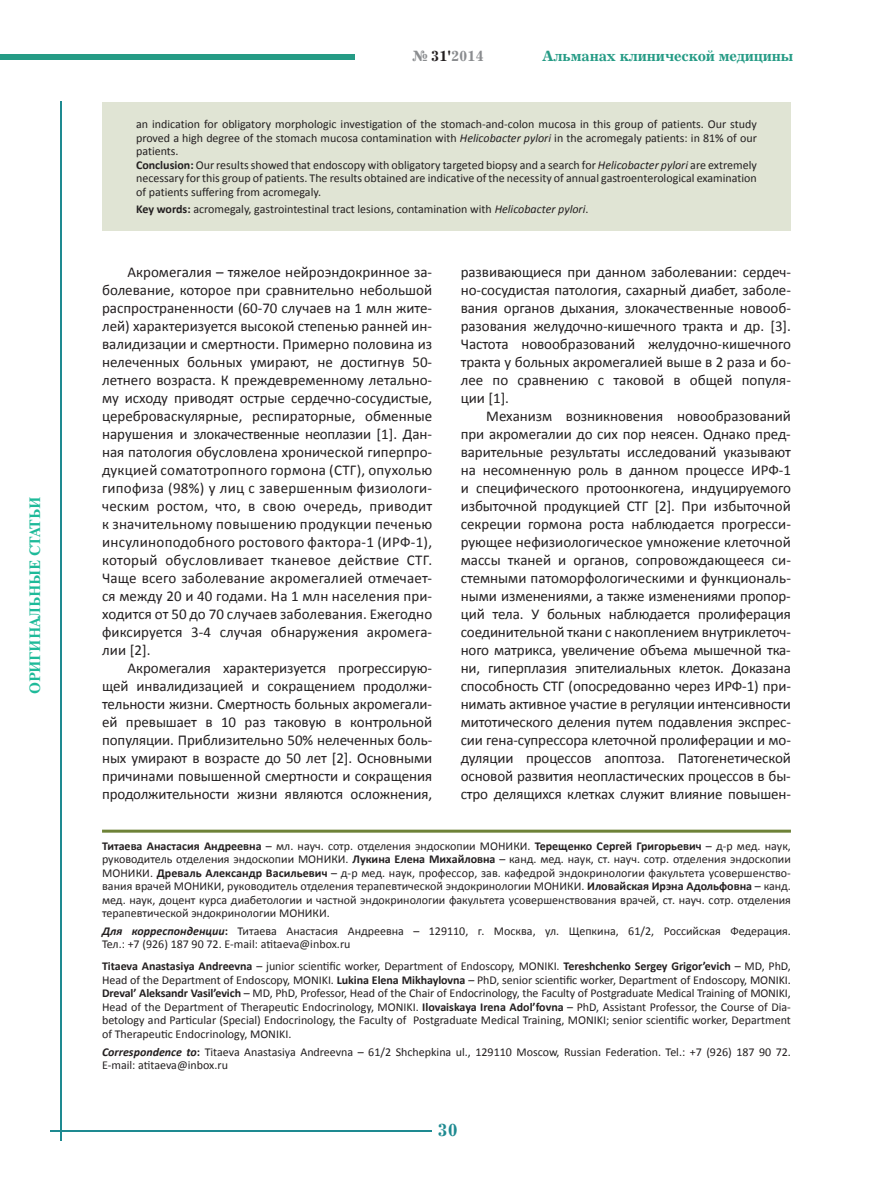
<style>
.page{position:relative;width:893px;height:1191px;background:#fff}
.page>*{position:absolute;margin:0;border:0;box-sizing:border-box;transform-origin:0 0}
.t1{font:700 18px "Excelsior LT Std";color:#1e8a91}
.t2{font:15px/18px "Calibri";letter-spacing:-.005em;color:#231f20;text-align:justify}
.t3{font:700 15px "Excelsior LT Std";letter-spacing:-.01em;color:#259b85}
.t4{font:700 15px "Newton C";color:#1eba99}
.t5{font:700 15px "Excelsior LT Std";letter-spacing:-.01em;color:#8a8c8f}
.t6{font:12px/13.5px "Calibri";color:#231f20}
.s1{color:#231f20}
.s2{font-style:italic}
.s3{font-weight:700}
.s4{font-weight:700;font-style:italic}
</style>
<div class="page">
<div style="left:0;top:54px;width:355px;height:6px;background:#259b85"></div>
<hr style="left:60px;top:101px;width:2px;height:1039px;background:#1e8a91">
<hr style="left:51px;top:1129px;width:381px;height:2px;background:#1e8a91">
<hr style="left:102px;top:829px;width:689px;height:3px;background:#6e8237">
<div style="left:102px;top:102px;width:689px;height:128px;background:#e0e4d4"></div>
<p class="t4" style="left:27px;top:693px;width:198px;rotate:-90deg">ОРИГИНАЛЬНЫЕ СТАТЬИ</p>
<p class="t5" style="left:412px;top:47px;width:73px">№ <span class="s1">31'</span>2014</p>
<p class="t3" style="left:542px;top:47px;width:253px">Альманах клинической медицины</p>
<p class="t6" style="left:136px;top:117px;width:622px">an indication for obligatory morphologic investigation of the stomach-and-colon mucosa in this group of patients. Our study proved a high degree of the stomach mucosa contamination with <span class="s2">Helicobacter pylori</span> in the acromegaly patients: in 81% of our patients.<br><span class="s3">Conclusion:</span> Our results showed that endoscopy with obligatory targeted biopsy and a search for <span class="s2">Helicobacter pylori</span> are extremely necessary for this group of patients. The results obtained are indicative of the necessity of annual gastroenterological examination of patients suffering from acromegaly.</p>
<p class="t6" style="left:136px;top:202px;width:454px"><span class="s3">Key words:</span> acromegaly, gastrointestinal tract lesions, contamination with <span class="s2">Helicobacter pylori</span>.</p>
<p class="t2" style="left:102px;top:262px;width:332px;text-indent:26px">Акромегалия – тяжелое нейроэндокринное за&shy;болевание, которое при сравнительно небольшой распространенности (60-70 случаев на 1 млн жите&shy;лей) характеризуется высокой степенью ранней ин&shy;валидизации и смертности. Примерно половина из нелеченных больных умирают, не достигнув 50- летнего возраста. К преждевременному летально&shy;му исходу приводят острые сердечно-сосудистые, цереброваскулярные, респираторные, обменные нарушения и злокачественные неоплазии [1]. Дан&shy;ная патология обусловлена хронической гиперпро&shy;дукцией соматотропного гормона (СТГ), опухолью гипофиза (98%) у лиц с завершенным физиологи&shy;ческим ростом, что, в свою очередь, приводит к значительному повышению продукции печенью инсулиноподобного ростового фактора-1 (ИРФ-1), который обусловливает тканевое действие СТГ.<br>Чаще всего заболевание акромегалией отмечает&shy;ся между 20 и 40 годами. На 1 млн населения при&shy;ходится от 50 до 70 случаев заболевания. Ежегодно фиксируется 3-4 случая обнаружения акромега&shy;лии [2].</p>
<p class="t2" style="left:102px;top:658px;width:332px;text-indent:26px">Акромегалия характеризуется прогрессирую&shy;щей инвалидизацией и сокращением продолжи&shy;тельности жизни. Смертность больных акромегали&shy;ей превышает в 10 раз таковую в контрольной популяции. Приблизительно 50% нелеченных боль&shy;ных умирают в возрасте до 50 лет [2]. Основными причинами повышенной смертности и сокращения продолжительности жизни являются осложнения,</p>
<p class="t2" style="left:461px;top:262px;width:332px">развивающиеся при данном заболевании: сердеч&shy;но-сосудистая патология, сахарный диабет, заболе&shy;вания органов дыхания, злокачественные новооб&shy;разования желудочно-кишечного тракта и др. [3].<br>Частота новообразований желудочно-кишечного тракта у больных акромегалией выше в 2 раза и бо&shy;лее по сравнению с таковой в общей популя&shy;ции [1].</p>
<p class="t2" style="left:461px;top:406px;width:332px;text-indent:26px">Механизм возникновения новообразований при акромегалии до сих пор неясен. Однако пред&shy;варительные результаты исследований указывают на несомненную роль в данном процессе ИРФ-1 и специфического протоонкогена, индуцируемого избыточной продукцией СТГ [2]. При избыточной секреции гормона роста наблюдается прогресси&shy;рующее нефизиологическое умножение клеточной массы тканей и органов, сопровождающееся си&shy;стемными патоморфологическими и функциональ&shy;ными изменениями, а также изменениями пропор&shy;ций тела. У больных наблюдается пролиферация соединительной ткани с накоплением внутриклеточ&shy;ного матрикса, увеличение объема мышечной тка&shy;ни, гиперплазия эпителиальных клеток. Доказана способность СТГ (опосредованно через ИРФ-1) при&shy;нимать активное участие в регуляции интенсивности митотического деления путем подавления экспрес&shy;сии гена-супрессора клеточной пролиферации и мо&shy;дуляции процессов апоптоза. Патогенетической основой развития неопластических процессов в бы&shy;стро делящихся клетках служит влияние повышен-</p>
<p class="t6" style="left:102px;top:838px;width:690px;text-align:justify"><span class="s3">Титаева Анастасия Андреевна</span> – мл. науч. сотр. отделения эндоскопии МОНИКИ. <span class="s3">Терещенко Сергей Григорьевич</span> – д-р мед. наук, руководитель отделения эндоскопии МОНИКИ. <span class="s3">Лукина Елена Михайловна</span> – канд. мед. наук, ст. науч. сотр. отделения эндоскопии МОНИКИ. <span class="s3">Древаль Александр Васильевич</span> – д-р мед. наук, профессор, зав. кафедрой эндокринологии факультета усовершенство&shy;вания врачей МОНИКИ, руководитель отделения терапевтической эндокринологии МОНИКИ. <span class="s3">Иловайская Ирэна Адольфовна</span> – канд. мед. наук, доцент курса диабетологии и частной эндокринологии факультета усовершенствования врачей, ст. науч. сотр. отделения терапевтической эндокринологии МОНИКИ.</p>
<p class="t6" style="left:102px;top:923px;width:690px"><span class="s4">Для корреспонденции</span><span class="s3">:</span> Титаева Анастасия Андреевна – 129110, г. Москва, ул. Щепкина, 61/2, Российская Федерация.<br>Тел.: +7 (926) 187 90 72. E-mail: atitaeva@inbox.ru</p>
<p class="t6" style="left:102px;top:959px;width:690px;text-align:justify"><span class="s3">Titaeva Anastasiya Andreevna</span> – junior scientific worker, Department of Endoscopy, MONIKI. <span class="s3">Tereshchenko Sergey Grigor’evich</span> – MD, PhD, Head of the Department of Endoscopy, MONIKI. <span class="s3">Lukina Elena Mikhaylovna</span> – PhD, senior scientific worker, Department of Endoscopy, MONIKI.<br><span class="s3">Dreval’ Aleksandr Vasil’evich</span> – MD, PhD, Professor, Head of the Chair of Endocrinology, the Faculty of Postgraduate Medical Training of MONIKI, Head of the Department of Therapeutic Endocrinology, MONIKI. <span class="s3">Ilovaiskaya Irena Adol’fovna</span> – PhD, Assistant Professor, the Course of Dia&shy;betology and Particular (Special) Endocrinology, the Faculty of Postgraduate Medical Training, MONIKI; senior scientific worker, Department of Therapeutic Endocrinology, MONIKI.</p>
<p class="t6" style="left:102px;top:1044px;width:690px"><span class="s4">Correspondence to</span><span class="s3">:</span> Titaeva Anastasiya Andreevna – 61/2 Shchepkina ul., 129110 Moscow, Russian Federation. Теl.: +7 (926) 187 90 72.<br>E-mail: atitaeva@inbox.ru</p>
<p class="t1" style="left:438px;top:1119px;width:22px">30</p>
</div>
